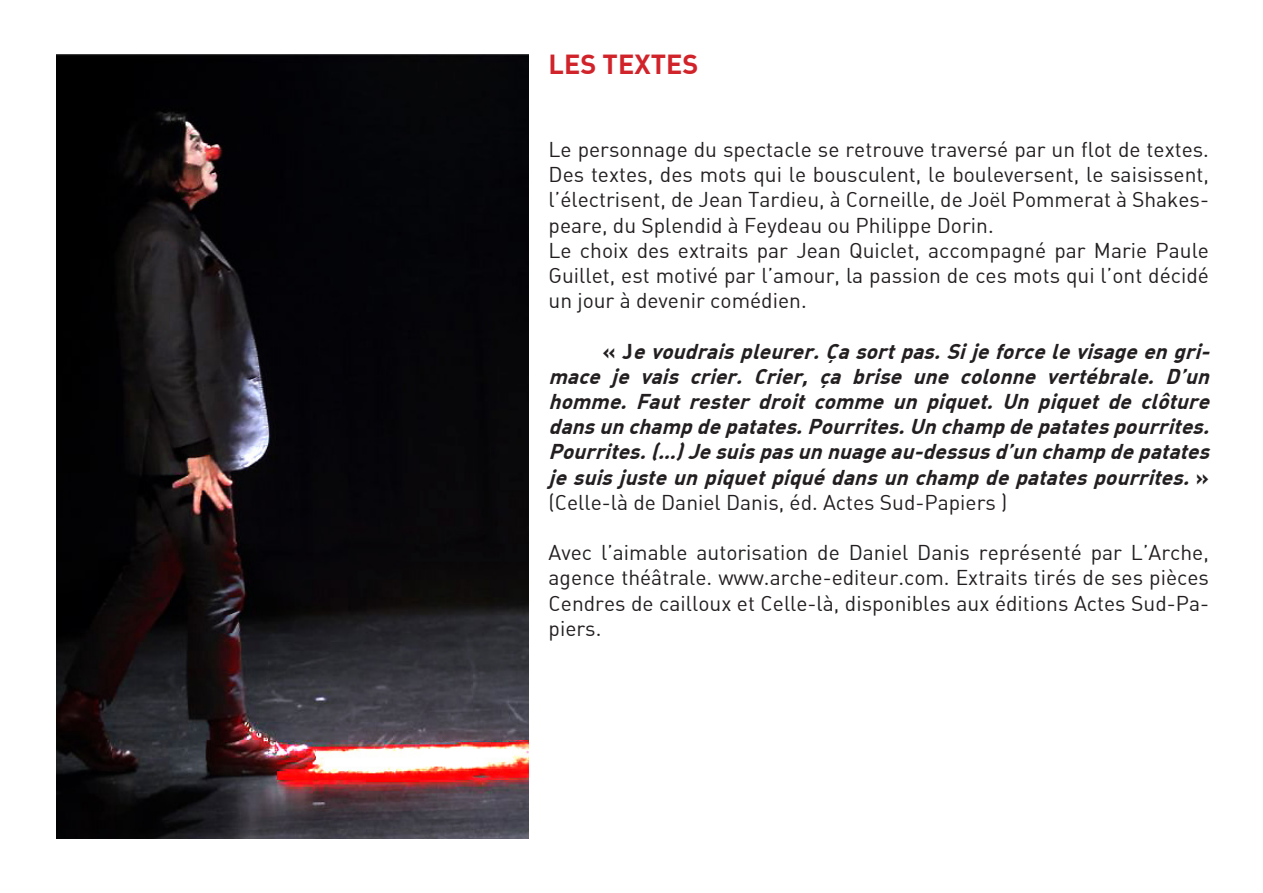
<style>
.page{position:relative;width:1263px;height:893px;background:#fff}
.page>*{position:absolute;margin:0;border:0;box-sizing:border-box;transform-origin:0 0}
.t1{font:700 27px "DIN Alternate";color:#d1232a}
.t2{font:21px/25.2px "DIN Alternate";color:#231f20;text-align:justify}
.t3{font:italic 700 21px/25.2px "DIN Alternate";color:#231f20}
.s1{font-style:normal}
.s2{font-weight:400;font-style:normal}
</style>
<div class="page">
<img style="left:56px;top:54px;width:472px;height:785px">
<p class="t1" style="left:549px;top:47px;width:151px">LES TEXTES</p>
<p class="t2" style="left:549px;top:136px;width:662px">Le personnage du spectacle se retrouve traversé par un flot de textes.<br>Des textes, des mots qui le bousculent, le bouleversent, le saisissent, l’électrisent, de Jean Tardieu, à Corneille, de Joël Pommerat à Shakes&shy;peare, du Splendid à Feydeau ou Philippe Dorin.</p>
<p class="t2" style="left:549px;top:237px;width:662px">Le choix des extraits par Jean Quiclet, accompagné par Marie Paule Guillet, est motivé par l’amour, la passion de ces mots qui l’ont décidé un jour à devenir comédien.</p>
<p class="t3" style="left:549px;top:338px;width:669px;text-indent:54px"><span class="s1">« J</span> evoudraispleurer.Çasortpas.Sijeforcelevisageengri&shy;mace je vais crier. Crier, ça brise une colonne vertébrale. D’un homme. Faut rester droit comme un piquet. Un piquet de clôture dansunchampdepatates.Pourrites.Unchampdepatatespourrites.<br>Pourrites.(…)Jesuispasunnuageau-dessusd’unchampdepatates jesuisjusteunpiquetpiquédansunchampdepatatespourrites. <span class="s1">» </span><span class="s2">(Celle-là de Daniel Danis, éd. Actes Sud-Papiers )</span></p>
<p class="t2" style="left:549px;top:540px;width:662px">Avec l’aimable autorisation de Daniel Danis représenté par L’Arche, agence théâtrale. www.arche-editeur.com. Extraits tirés de ses pièces Cendres de cailloux et Celle-là, disponibles aux éditions Actes Sud-Pa&shy;piers.</p>
</div>
